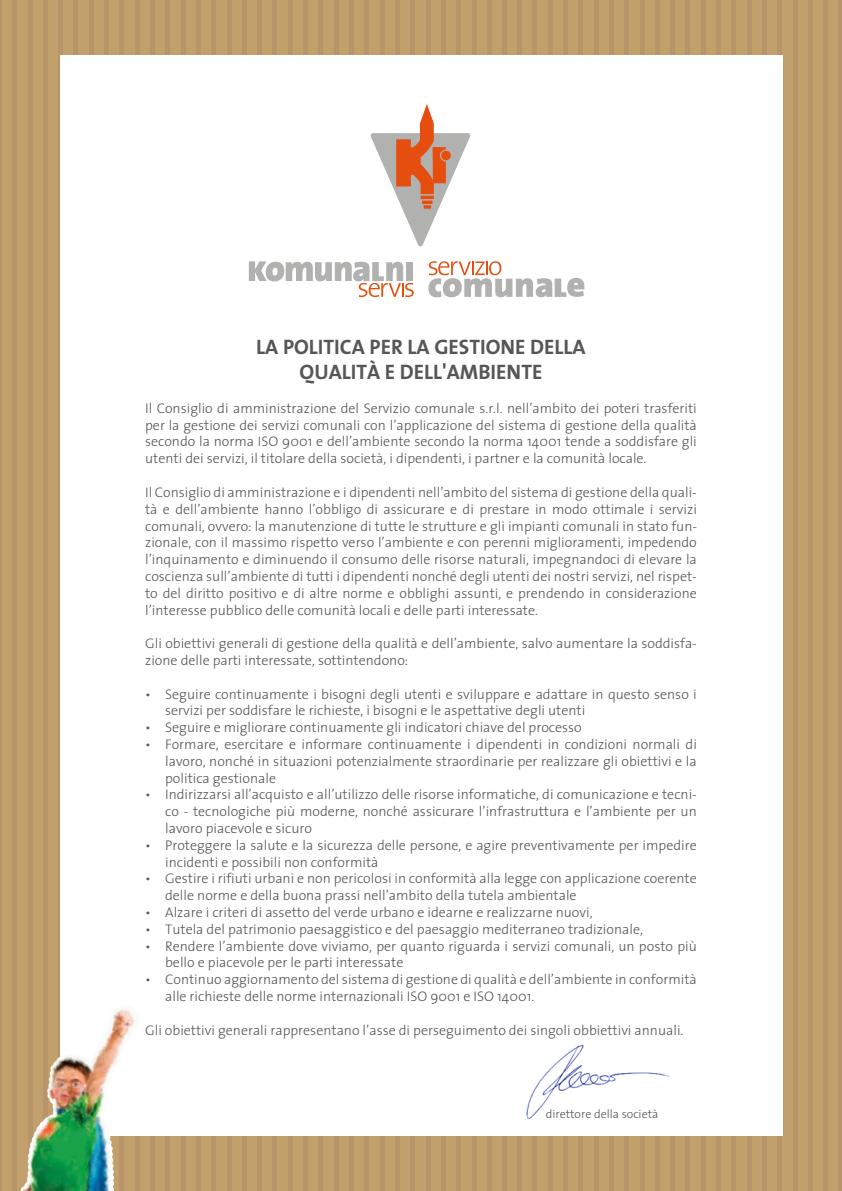
<style>
.page{position:relative;width:842px;height:1191px;background:#fff}
.page>*{position:absolute;margin:0;border:0;box-sizing:border-box;transform-origin:0 0}
.t1{font:700 21px/25.2px "The Sans";color:#565655;text-align:center}
.t2{font:300 14px/16.8px "The Sans";color:#565655}
.t3{font:300 12px "The Sans";color:#565655}
</style>
<div class="page">
<div style="left:0;top:0;width:531px;height:1191px;background:#c1a06c"></div>
<hr style="left:0;top:0;width:2px;height:1191px;background:#b8946a">
<div style="left:12px;top:0;width:5px;height:1191px;background:#b8946a"></div>
<hr style="left:28px;top:0;width:4px;height:1191px;background:#b8946a">
<div style="left:43px;top:0;width:5px;height:1191px;background:#b8946a"></div>
<div style="left:58px;top:0;width:5px;height:1191px;background:#b8946a"></div>
<hr style="left:74px;top:0;width:4px;height:1191px;background:#b8946a">
<div style="left:89px;top:0;width:5px;height:1191px;background:#b8946a"></div>
<div style="left:104px;top:0;width:5px;height:1191px;background:#b8946a"></div>
<hr style="left:120px;top:0;width:4px;height:1191px;background:#b8946a">
<div style="left:135px;top:0;width:5px;height:1191px;background:#b8946a"></div>
<div style="left:150px;top:0;width:5px;height:1191px;background:#b8946a"></div>
<div style="left:165px;top:0;width:5px;height:1191px;background:#b8946a"></div>
<hr style="left:181px;top:0;width:4px;height:1191px;background:#b8946a">
<div style="left:196px;top:0;width:5px;height:1191px;background:#b8946a"></div>
<div style="left:211px;top:0;width:5px;height:1191px;background:#b8946a"></div>
<hr style="left:227px;top:0;width:4px;height:1191px;background:#b8946a">
<div style="left:242px;top:0;width:5px;height:1191px;background:#b8946a"></div>
<div style="left:257px;top:0;width:5px;height:1191px;background:#b8946a"></div>
<hr style="left:273px;top:0;width:4px;height:1191px;background:#b8946a">
<div style="left:288px;top:0;width:5px;height:1191px;background:#b8946a"></div>
<div style="left:303px;top:0;width:5px;height:1191px;background:#b8946a"></div>
<hr style="left:319px;top:0;width:4px;height:1191px;background:#b8946a">
<div style="left:334px;top:0;width:5px;height:1191px;background:#b8946a"></div>
<div style="left:349px;top:0;width:5px;height:1191px;background:#b8946a"></div>
<div style="left:364px;top:0;width:5px;height:1191px;background:#b8946a"></div>
<hr style="left:380px;top:0;width:4px;height:1191px;background:#b8946a">
<div style="left:395px;top:0;width:5px;height:1191px;background:#b8946a"></div>
<div style="left:410px;top:0;width:5px;height:1191px;background:#b8946a"></div>
<hr style="left:426px;top:0;width:4px;height:1191px;background:#b8946a">
<div style="left:441px;top:0;width:5px;height:1191px;background:#b8946a"></div>
<div style="left:456px;top:0;width:5px;height:1191px;background:#b8946a"></div>
<hr style="left:472px;top:0;width:4px;height:1191px;background:#b8946a">
<div style="left:487px;top:0;width:5px;height:1191px;background:#b8946a"></div>
<div style="left:502px;top:0;width:5px;height:1191px;background:#b8946a"></div>
<hr style="left:518px;top:0;width:4px;height:1191px;background:#b8946a">
<div style="left:527px;top:0;width:315px;height:1191px;background:#c1a06c"></div>
<div style="left:532px;top:0;width:5px;height:1191px;background:#b8946a"></div>
<hr style="left:548px;top:0;width:4px;height:1191px;background:#b8946a">
<div style="left:563px;top:0;width:5px;height:1191px;background:#b8946a"></div>
<div style="left:578px;top:0;width:5px;height:1191px;background:#b8946a"></div>
<hr style="left:594px;top:0;width:4px;height:1191px;background:#b8946a">
<div style="left:609px;top:0;width:5px;height:1191px;background:#b8946a"></div>
<div style="left:624px;top:0;width:5px;height:1191px;background:#b8946a"></div>
<hr style="left:640px;top:0;width:4px;height:1191px;background:#b8946a">
<div style="left:655px;top:0;width:5px;height:1191px;background:#b8946a"></div>
<div style="left:670px;top:0;width:5px;height:1191px;background:#b8946a"></div>
<hr style="left:686px;top:0;width:4px;height:1191px;background:#b8946a">
<hr style="left:701px;top:0;width:4px;height:1191px;background:#b8946a">
<div style="left:716px;top:0;width:5px;height:1191px;background:#b8946a"></div>
<div style="left:731px;top:0;width:5px;height:1191px;background:#b8946a"></div>
<hr style="left:747px;top:0;width:4px;height:1191px;background:#b8946a">
<div style="left:762px;top:0;width:5px;height:1191px;background:#b8946a"></div>
<div style="left:777px;top:0;width:5px;height:1191px;background:#b8946a"></div>
<hr style="left:793px;top:0;width:4px;height:1191px;background:#b8946a">
<div style="left:808px;top:0;width:5px;height:1191px;background:#b8946a"></div>
<div style="left:823px;top:0;width:5px;height:1191px;background:#b8946a"></div>
<hr style="left:839px;top:0;width:3px;height:1191px;background:#b8946a">
<div style="left:60px;top:55px;width:722px;height:1080px;background:#fff"></div>
<img style="left:526px;top:1044px;width:144px;height:76px">
<svg style="left:370px;top:104px;width:100px;height:142px"></svg>
<svg style="left:428px;top:261px;width:156px;height:36px"></svg>
<svg style="left:249px;top:261px;width:165px;height:36px"></svg>
<img style="left:21px;top:995px;width:120px;height:196px">
<h1 class="t1" style="left:256px;top:334px;width:331px">LA POLITICA PER LA GESTIONE DELLA<br>QUALITÀ E DELL'AMBIENTE</h1>
<p class="t2" style="left:145px;top:399px;width:553px;text-align:justify">Il Consiglio di amministrazione del Servizio comunale s.r.l. nell’ambito dei poteri trasferiti per la gestione dei servizi comunali con l’applicazione del sistema di gestione della qualità secondo la norma ISO 9001 e dell’ambiente secondo la norma 14001 tende a soddisfare gli utenti dei servizi, il titolare della società, i dipendenti, i partner e la comunità locale.</p>
<p class="t2" style="left:145px;top:483px;width:553px;text-align:justify">Il Consiglio di amministrazione e i dipendenti nell’ambito del sistema di gestione della quali&shy;tà e dell’ambiente hanno l’obbligo di assicurare e di prestare in modo ottimale i servizi comunali, ovvero: la manutenzione di tutte le strutture e gli impianti comunali in stato fun&shy;zionale, con il massimo rispetto verso l’ambiente e con perenni miglioramenti, impedendo l’inquinamento e diminuendo il consumo delle risorse naturali, impegnandoci di elevare la coscienza sull’ambiente di tutti i dipendenti nonché degli utenti dei nostri servizi, nel rispet&shy;to del diritto positivo e di altre norme e obblighi assunti, e prendendo in considerazione l’interesse pubblico delle comunità locali e delle parti interessate.</p>
<p class="t2" style="left:145px;top:634px;width:553px">Gli obiettivi generali di gestione della qualità e dell’ambiente, salvo aumentare la soddisfa&shy;zione delle parti interessate, sottintendono:</p>
<p class="t2" style="left:165px;top:685px;width:533px;text-indent:-20px">• Seguire continuamente i bisogni degli utenti e sviluppare e adattare in questo senso i servizi per soddisfare le richieste, i bisogni e le aspettative degli utenti</p>
<p class="t2" style="left:145px;top:718px;width:438px">• Seguire e migliorare continuamente gli indicatori chiave del processo</p>
<p class="t2" style="left:165px;top:735px;width:533px;text-align:justify;text-indent:-20px">• Formare, esercitare e informare continuamente i dipendenti in condizioni normali di lavoro, nonché in situazioni potenzialmente straordinarie per realizzare gli obiettivi e la politica gestionale</p>
<p class="t2" style="left:165px;top:786px;width:533px;text-align:justify;text-indent:-20px">• Indirizzarsi all’acquisto e all’utilizzo delle risorse informatiche, di comunicazione e tecni&shy;co - tecnologiche più moderne, nonché assicurare l’infrastruttura e l’ambiente per un lavoro piacevole e sicuro</p>
<p class="t2" style="left:165px;top:836px;width:533px;text-indent:-20px">• Proteggere la salute e la sicurezza delle persone, e agire preventivamente per impedire incidenti e possibili non conformità</p>
<p class="t2" style="left:165px;top:870px;width:533px;text-indent:-20px">• Gestire i rifiuti urbani e non pericolosi in conformità alla legge con applicazione coerente delle norme e della buona prassi nell’ambito della tutela ambientale</p>
<p class="t2" style="left:145px;top:903px;width:449px">• Alzare i criteri di assetto del verde urbano e idearne e realizzarne nuovi,</p>
<p class="t2" style="left:145px;top:920px;width:499px">• Tutela del patrimonio paesaggistico e del paesaggio mediterraneo tradizionale,</p>
<p class="t2" style="left:165px;top:937px;width:533px;text-indent:-20px">• Rendere l’ambiente dove viviamo, per quanto riguarda i servizi comunali, un posto più bello e piacevole per le parti interessate</p>
<p class="t2" style="left:165px;top:970px;width:533px;text-indent:-20px">• Continuo aggiornamento del sistema di gestione di qualità e dell’ambiente in conformità alle richieste delle norme internazionali ISO 9001 e ISO 14001.</p>
<p class="t2" style="left:145px;top:1021px;width:540px">Gli obiettivi generali rappresentano l’asse di perseguimento dei singoli obbiettivi annuali.</p>
<p class="t3" style="left:546px;top:1103px;width:114px">direttore della società</p>
</div>
